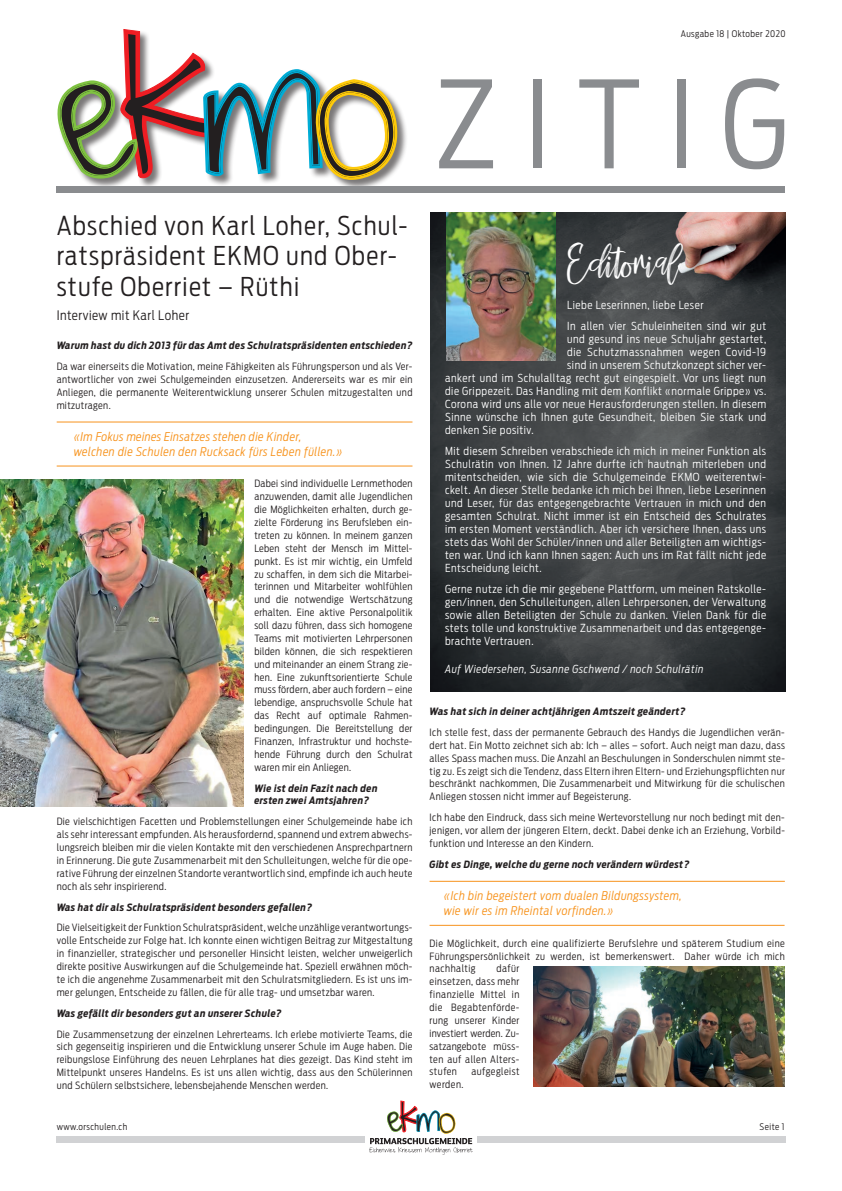
<style>
.page{position:relative;width:842px;height:1191px;background:#fff}
.page>*{position:absolute;margin:0;border:0;box-sizing:border-box;transform-origin:0 0}
.t1{font:300 120px "Antenna Cond";letter-spacing:.22em;color:#8a8c8f}
.t2{font:36px "mellonydrybrush";color:#fff}
.t3{font:300 25.7px/30.7px "Antenna Cond";letter-spacing:.05em;color:#231f20}
.t4{font:300 13px "Antenna Cond";letter-spacing:.04em;color:#231f20}
.t5{font:italic 300 12px/15px "Antenna Cond";letter-spacing:.04em;color:#f7931d}
.t6{font:300 11px/13px "Antenna Cond";letter-spacing:.05em;color:#fff;text-align:justify}
.t7{font:italic 300 11px "Antenna Cond";letter-spacing:.05em;color:#fff}
.t8{font:300 10px/12.9px "Antenna Cond";letter-spacing:.04em;color:#231f20;text-align:justify}
.t9{font:italic 700 10px/12.9px "Antenna Cond";letter-spacing:.04em;color:#231f20}
.t10{font:300 9px "Antenna Cond";letter-spacing:.05em;color:#231f20}
</style>
<div class="page">
<hr style="left:57px;top:421px;width:355px;height:1px;background:#f7931d">
<hr style="left:57px;top:465px;width:355px;height:1px;background:#f7931d">
<img style="left:430px;top:213px;width:355px;height:478px">
<div style="left:57px;top:29px;width:351px;height:161px;background:#231f20;opacity:.6"></div>
<svg style="left:56px;top:29px;width:343px;height:158px"></svg>
<div style="left:57px;top:187px;width:728px;height:6px;background:#8a8c8f"></div>
<div style="left:57px;top:1136px;width:308px;height:6px;background:#d1d2d4"></div>
<svg style="left:369px;top:1100px;width:104px;height:54px"></svg>
<div style="left:477px;top:1136px;width:308px;height:6px;background:#d1d2d4"></div>
<img style="left:446px;top:213px;width:110px;height:147px">
<hr style="left:430px;top:880px;width:355px;height:1px;background:#f7931d">
<hr style="left:430px;top:924px;width:354px;height:1px;background:#f7931d">
<img style="left:0;top:479px;width:243px;height:327px">
<img style="left:534px;top:967px;width:251px;height:119px">
<p class="t10" style="left:681px;top:28px;width:106px">Ausgabe 18 | Oktober 2020</p>
<h1 class="t1" style="left:435px;top:53px;width:355px">ZITIG</h1>
<h3 class="t3" style="left:57px;top:210px;width:353px">Abschied von Karl Loher, Schul&shy;ratspräsident EKMO und Ober&shy;stufe Oberriet – Rüthi</h3>
<h3 class="t4" style="left:57px;top:308px;width:134px">Interview mit Karl Loher</h3>
<p class="t9" style="left:57px;top:339px;width:357px">Warum hast du dich 2013 für das Amt des Schulratspräsidenten entschieden?</p>
<p class="t8" style="left:57px;top:360px;width:357px">Da war einerseits die Motivation, meine Fähigkeiten als Führungsperson und als Ver&shy;antwortlicher von zwei Schulgemeinden einzusetzen. Andererseits war es mir ein Anliegen, die permanente Weiterentwicklung unserer Schulen mitzugestalten und mitzutragen.</p>
<p class="t5" style="left:74px;top:429px;width:270px">«Im Fokus meines Einsatzes stehen die Kinder, welchen die Schulen den Rucksack fürs Leben füllen.»</p>
<p class="t8" style="left:254px;top:477px;width:160px">Dabei sind individuelle Lernmethoden anzuwenden, damit alle Jugendlichen die Möglichkeiten erhalten, durch ge&shy;zielte Förderung ins Berufsleben ein&shy;treten zu können. In meinem ganzen Leben steht der Mensch im Mittel&shy;punkt. Es ist mir wichtig, ein Umfeld zu schaffen, in dem sich die Mitarbei&shy;terinnen und Mitarbeiter wohlfühlen und die notwendige Wertschätzung erhalten. Eine aktive Personalpolitik soll dazu führen, dass sich homogene Teams mit motivierten Lehrpersonen bilden können, die sich respektieren und miteinander an einem Strang zie&shy;hen. Eine zukunftsorientierte Schule muss fördern, aber auch fordern – eine lebendige, anspruchsvolle Schule hat das Recht auf optimale Rahmen&shy;bedingungen. Die Bereitstellung der Finanzen, Infrastruktur und hochste&shy;hende Führung durch den Schulrat waren mir ein Anliegen.</p>
<p class="t9" style="left:254px;top:781px;width:125px">Wie ist dein Fazit nach den ersten zwei Amtsjahren?</p>
<p class="t8" style="left:57px;top:815px;width:357px">Die vielschichtigen Facetten und Problemstellungen einer Schulgemeinde habe ich als sehr interessant empfunden. Als herausfordernd, spannend und extrem abwechs&shy;lungsreich bleiben mir die vielen Kontakte mit den verschiedenen Ansprechpartnern in Erinnerung. Die gute Zusammenarbeit mit den Schulleitungen, welche für die ope&shy;rative Führung der einzelnen Standorte verantwortlich sind, empfinde ich auch heute noch als sehr inspirierend.</p>
<p class="t9" style="left:57px;top:900px;width:257px">Was hat dir als Schulratspräsident besonders gefallen?</p>
<p class="t8" style="left:57px;top:921px;width:357px">Die Vielseitigkeit der Funktion Schulratspräsident, welche unzählige verantwortungs&shy;volle Entscheide zur Folge hat. Ich konnte einen wichtigen Beitrag zur Mitgestaltung in finanzieller, strategischer und personeller Hinsicht leisten, welcher unweigerlich direkte positive Auswirkungen auf die Schulgemeinde hat. Speziell erwähnen möch&shy;te ich die angenehme Zusammenarbeit mit den Schulratsmitgliedern. Es ist uns im&shy;mer gelungen, Entscheide zu fällen, die für alle trag- und umsetzbar waren.</p>
<p class="t9" style="left:57px;top:1006px;width:226px">Was gefällt dir besonders gut an unserer Schule?</p>
<p class="t8" style="left:57px;top:1027px;width:357px">Die Zusammensetzung der einzelnen Lehrerteams. Ich erlebe motivierte Teams, die sich gegenseitig inspirieren und die Entwicklung unserer Schule im Auge haben. Die reibungslose Einführung des neuen Lehrplanes hat dies gezeigt. Das Kind steht im Mittelpunkt unseres Handelns. Es ist uns allen wichtig, dass aus den Schülerinnen und Schülern selbstsichere, lebensbejahende Menschen werden.</p>
<p class="t10" style="left:57px;top:1120px;width:72px">www.orschulen.ch</p>
<h2 class="t2" style="left:567px;top:241px;width:114px">Editorial</h2>
<p class="t6" style="left:567px;top:295px;width:200px;line-height:21px">Liebe Leserinnen, liebe Leser<br>In allen vier Schuleinheiten sind wir gut</p>
<p class="t6" style="left:567px;top:333px;width:201px">und gesund ins neue Schuljahr gestartet,</p>
<p class="t6" style="left:567px;top:346px;width:200px">die Schutzmassnahmen wegen Covid-19</p>
<p class="t6" style="left:567px;top:359px;width:200px">sind in unserem Schutzkonzept sicher ver-</p>
<p class="t6" style="left:445px;top:372px;width:323px">ankert und im Schulalltag recht gut eingespielt. Vor uns liegt nun</p>
<p class="t6" style="left:445px;top:385px;width:323px">die Grippezeit. Das Handling mit dem Konflikt «normale Grippe» vs.</p>
<p class="t6" style="left:445px;top:398px;width:323px">Corona wird uns alle vor neue Herausforderungen stellen. In diesem</p>
<p class="t6" style="left:445px;top:411px;width:322px">Sinne wünsche ich Ihnen gute Gesundheit, bleiben Sie stark und</p>
<p class="t6" style="left:445px;top:424px;width:90px">denken Sie positiv.</p>
<p class="t6" style="left:445px;top:445px;width:323px">Mit diesem Schreiben verabschiede ich mich in meiner Funktion als Schulrätin von Ihnen. 12 Jahre durfte ich hautnah miterleben und mitentscheiden, wie sich die Schulgemeinde EKMO weiterentwi&shy;ckelt. An dieser Stelle bedanke ich mich bei Ihnen, liebe Leserinnen und Leser, für das entgegengebrachte Vertrauen in mich und den gesamten Schulrat. Nicht immer ist ein Entscheid des Schulrates im ersten Moment verständlich. Aber ich versichere Ihnen, dass uns stets das Wohl der Schüler/innen und aller Beteiligten am wichtigs&shy;ten war. Und ich kann Ihnen sagen: Auch uns im Rat fällt nicht jede Entscheidung leicht.</p>
<p class="t6" style="left:445px;top:583px;width:323px">Gerne nutze ich die mir gegebene Plattform, um meinen Ratskolle&shy;gen/innen, den Schulleitungen, allen Lehrpersonen, der Verwaltung sowie allen Beteiligten der Schule zu danken. Vielen Dank für die stets tolle und konstruktive Zusammenarbeit und das entgegenge&shy;brachte Vertrauen.</p>
<p class="t7" style="left:445px;top:663px;width:260px">Auf Wiedersehen, Susanne Gschwend / noch Schulrätin</p>
<p class="t9" style="left:430px;top:705px;width:258px">Was hat sich in deiner achtjährigen Amtszeit geändert?</p>
<p class="t8" style="left:430px;top:726px;width:357px">Ich stelle fest, dass der permanente Gebrauch des Handys die Jugendlichen verän&shy;dert hat. Ein Motto zeichnet sich ab: Ich – alles – sofort. Auch neigt man dazu, dass alles Spass machen muss. Die Anzahl an Beschulungen in Sonderschulen nimmt ste&shy;tig zu. Es zeigt sich die Tendenz, dass Eltern ihren Eltern- und Erziehungspflichten nur beschränkt nachkommen, Die Zusammenarbeit und Mitwirkung für die schulischen Anliegen stossen nicht immer auf Begeisterung.</p>
<p class="t8" style="left:430px;top:811px;width:357px">Ich habe den Eindruck, dass sich meine Wertevorstellung nur noch bedingt mit den&shy;jenigen, vor allem der jüngeren Eltern, deckt. Dabei denke ich an Erziehung, Vorbild&shy;funktion und Interesse an den Kindern.</p>
<p class="t9" style="left:430px;top:857px;width:261px">Gibt es Dinge, welche du gerne noch verändern würdest?</p>
<p class="t5" style="left:444px;top:888px;width:240px">«Ich bin begeistert vom dualen Bildungssystem, wie wir es im Rheintal vorfinden.»</p>
<p class="t8" style="left:430px;top:936px;width:357px">Die Möglichkeit, durch eine qualifizierte Berufslehre und späterem Studium eine Führungspersönlichkeit zu werden, ist bemerkenswert. Daher würde ich mich nachhaltig</p>
<p class="t8" style="left:430px;top:962px;width:91px;text-indent:67px">dafür einsetzen, dass mehr finanzielle Mittel in die Begabtenförde&shy;rung unserer Kinder investiert werden. Zu&shy;satzangebote müss&shy;ten auf allen Alters&shy;stufen</p>
<p class="t8" style="left:471px;top:1065px;width:50px">aufgegleist</p>
<p class="t8" style="left:430px;top:1078px;width:36px">werden.</p>
<p class="t10" style="left:760px;top:1120px;width:26px">Seite 1</p>
</div>
